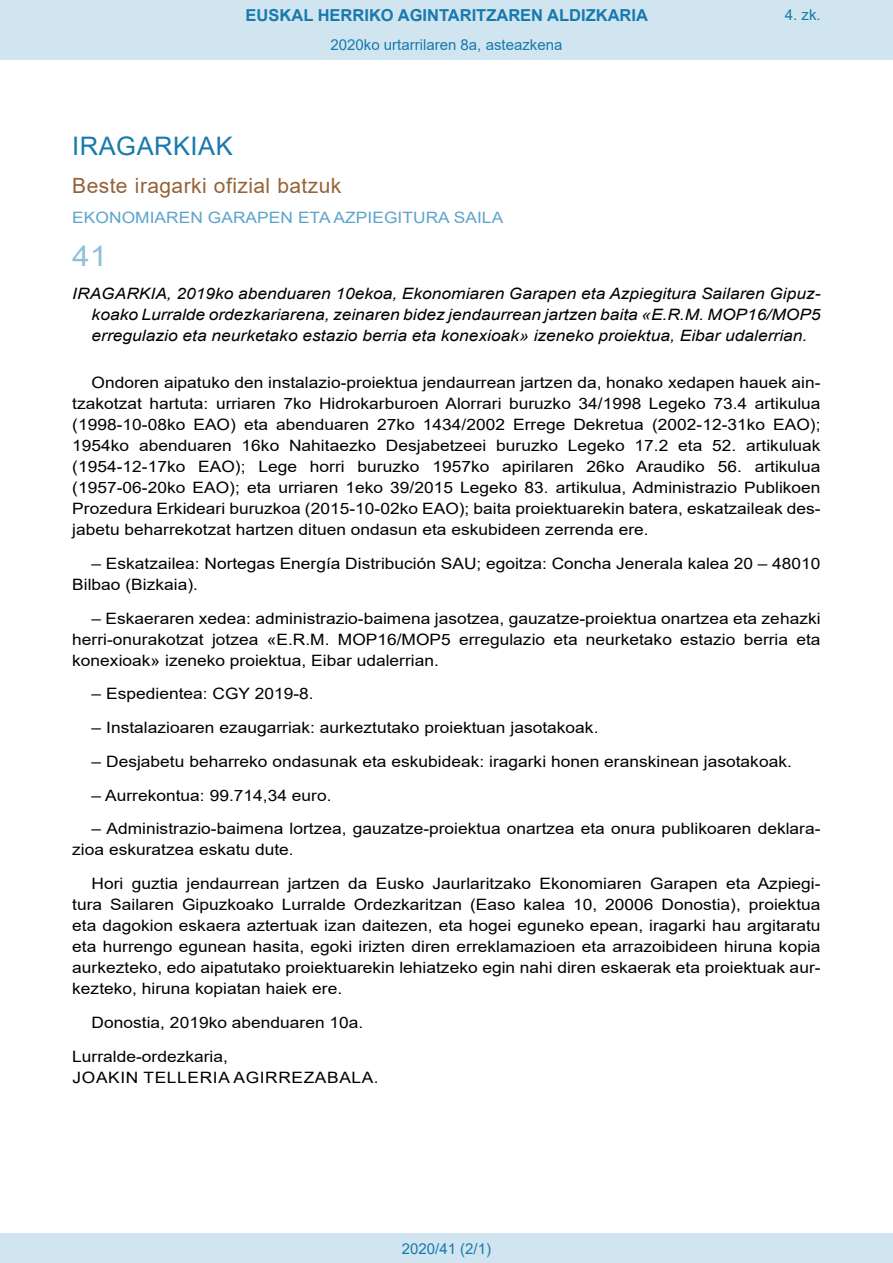
<style>
.page{position:relative;width:893px;height:1263px;background:#fff}
.page>*{position:absolute;margin:0;border:0;box-sizing:border-box;transform-origin:0 0}
.BOPVOrden{font:28.5px "Arial";color:#90c0db;scale:1.11 1}
.BOPVSeccion{font:25.5px "Arial";letter-spacing:.02em;color:#1879ad}
.BOPVSubseccion{font:21px "Arial";letter-spacing:.02em;color:#956338}
.t1{font:700 16.5px "Arial";color:#1879ad}
.BOPVDetalle{font:15.6px/21px "Arial";color:#000;text-align:justify;scale:1.11 1}
.BOPVTitulo{font:italic 15.6px/21px "Arial";color:#000;text-align:justify;scale:1.11 1}
.BOPVOrganismo{font:15.6px "Arial";letter-spacing:.005em;color:#5ea4ca;scale:1.11 1}
.BOPVFirmaLugFec{font:15.6px "Arial";color:#000;scale:1.11 1}
.BOPVFirmaNombre{font:15.6px "Arial";letter-spacing:.035em;color:#000;scale:1.11 1}
.BOPVFirmaPuesto{font:15.6px "Arial";color:#000;scale:1.11 1}
.Paginacion_Centro{font:15px "Arial";color:#1879ad}
</style>
<div class="page">
<div style="left:0;top:0;width:893px;height:60px;background:#d0e5f0"></div>
<div style="left:0;top:1233px;width:893px;height:30px;background:#d0e5f0"></div>
<p class="t1" style="left:246px;top:3px;width:404px">EUSKAL HERRIKO AGINTARITZAREN ALDIZKARIA</p>
<p class="Paginacion_Centro" style="left:331px;top:35px;width:233px">2020ko urtarrilaren 8a, asteazkena</p>
<p class="Paginacion_Centro" style="left:785px;top:5px;width:37px">4. zk.</p>
<p class="BOPVSeccion" style="left:72px;top:128px;width:162px">IRAGARKIAK</p>
<p class="BOPVSubseccion" style="left:72px;top:171px;width:271px">Beste iragarki ofizial batzuk</p>
<p class="BOPVOrganismo" style="left:72px;top:207px;width:390px">EKONOMIAREN GARAPEN ETA AZPIEGITURA SAILA</p>
<p class="BOPVOrden" style="left:72px;top:236px;width:33px">41</p>
<p class="BOPVTitulo" style="left:92px;top:284px;width:658px;text-indent:-19px">IRAGARKIA, 2019ko abenduaren 10ekoa, Ekonomiaren Garapen eta Azpiegitura Sailaren Gipuz&shy;koako Lurralde ordezkariarena, zeinaren bidez jendaurrean jartzen baita «E.R.M. MOP16/MOP5 erregulazio eta neurketako estazio berria eta konexioak» izeneko proiektua, Eibar udalerrian.</p>
<p class="BOPVDetalle" style="left:72px;top:372px;width:676px;text-indent:19px">Ondoren aipatuko den instalazio-proiektua jendaurrean jartzen da, honako xedapen hauek ain&shy;tzakotzat hartuta: urriaren 7ko Hidrokarburoen Alorrari buruzko 34/1998 Legeko 73.4 artikulua (1998-10-08ko EAO) eta abenduaren 27ko 1434/2002 Errege Dekretua (2002-12-31ko EAO); 1954ko abenduaren 16ko Nahitaezko Desjabetzeei buruzko Legeko 17.2 eta 52. artikuluak (1954-12-17ko EAO); Lege horri buruzko 1957ko apirilaren 26ko Araudiko 56. artikulua (1957-06-20ko EAO); eta urriaren 1eko 39/2015 Legeko 83. artikulua, Administrazio Publikoen Prozedura Erkideari buruzkoa (2015-10-02ko EAO); baita proiektuarekin batera, eskatzaileak des&shy;jabetu beharrekotzat hartzen dituen ondasun eta eskubideen zerrenda ere.</p>
<p class="BOPVDetalle" style="left:72px;top:553px;width:676px;text-indent:19px">– Eskatzailea: Nortegas Energía Distribución SAU; egoitza: Concha Jenerala kalea 20 – 48010<br>Bilbao (Bizkaia).</p>
<p class="BOPVDetalle" style="left:72px;top:607px;width:676px;text-indent:19px">– Eskaeraren xedea: administrazio-baimena jasotzea, gauzatze-proiektua onartzea eta zehazki herri-onurakotzat jotzea «E.R.M. MOP16/MOP5 erregulazio eta neurketako estazio berria eta konexioak» izeneko proiektua, Eibar udalerrian.</p>
<p class="BOPVDetalle" style="left:92px;top:683px;width:202px">– Espedientea: CGY 2019-8.</p>
<p class="BOPVDetalle" style="left:92px;top:717px;width:458px">– Instalazioaren ezaugarriak: aurkeztutako proiektuan jasotakoak.</p>
<p class="BOPVDetalle" style="left:92px;top:751px;width:632px">– Desjabetu beharreko ondasunak eta eskubideak: iragarki honen eranskinean jasotakoak.</p>
<p class="BOPVDetalle" style="left:92px;top:784px;width:218px">– Aurrekontua: 99.714,34 euro.</p>
<p class="BOPVDetalle" style="left:72px;top:818px;width:676px;text-indent:19px">– Administrazio-baimena lortzea, gauzatze-proiektua onartzea eta onura publikoaren deklara&shy;zioa eskuratzea eskatu dute.</p>
<p class="BOPVDetalle" style="left:72px;top:873px;width:676px;text-indent:19px">Hori guztia jendaurrean jartzen da Eusko Jaurlaritzako Ekonomiaren Garapen eta Azpiegi&shy;tura Sailaren Gipuzkoako Lurralde Ordezkaritzan (Easo kalea 10, 20006 Donostia), proiektua eta dagokion eskaera aztertuak izan daitezen, eta hogei eguneko epean, iragarki hau argitaratu eta hurrengo egunean hasita, egoki irizten diren erreklamazioen eta arrazoibideen hiruna kopia aurkezteko, edo aipatutako proiektuarekin lehiatzeko egin nahi diren eskaerak eta proiektuak aur&shy;kezteko, hiruna kopiatan haiek ere.</p>
<p class="BOPVFirmaLugFec" style="left:92px;top:1011px;width:246px">Donostia, 2019ko abenduaren 10a.</p>
<p class="BOPVFirmaPuesto" style="left:72px;top:1045px;width:142px">Lurralde-ordezkaria,</p>
<p class="BOPVFirmaNombre" style="left:73px;top:1066px;width:277px">JOAKIN TELLERIA AGIRREZABALA.</p>
<p class="Paginacion_Centro" style="left:402px;top:1238px;width:91px">2020/41 (2/1)</p>
</div>
